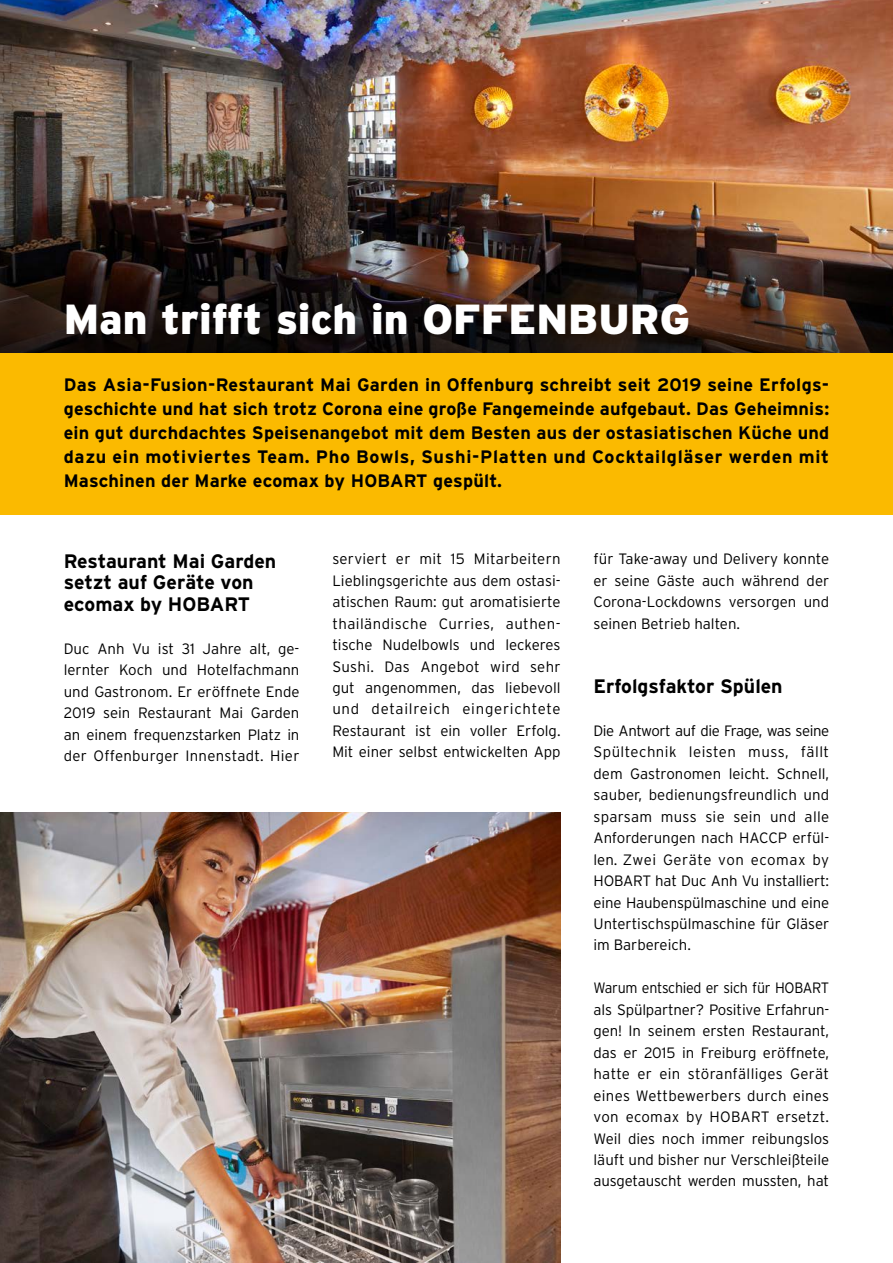
<style>
.page{position:relative;width:893px;height:1263px;background:#fff}
.page>*{position:absolute;margin:0;border:0;box-sizing:border-box;transform-origin:0 0}
.t1{font:900 42px "Interstate";color:#fff}
.t2{font:700 19.5px/21.5px "Interstate";color:#000}
.t3{font:700 18px/24px "Interstate";letter-spacing:.01em;color:#000;text-align:justify}
.t4{font:300 15px/21.5px "Interstate";color:#000;text-align:justify}
.t5{font:300 15px/21.5px "Interstate";color:#000;text-align:justify;scale:.95 1}
</style>
<div class="page">
<img style="left:0;top:0;width:893px;height:268px">
<img style="left:0;top:813px;width:561px;height:450px">
<svg style="left:0;top:268px;width:893px;height:85px;background:#261914"></svg>
<div style="left:0;top:353px;width:893px;height:161px;background:#fbba00"></div>
<h1 class="t1" style="left:64px;top:296px;width:628px">Man trifft sich in OFFENBURG</h1>
<p class="t3" style="left:64px;top:372px;width:767px">Das Asia-Fusion-Restaurant Mai Garden in Offenburg schreibt seit 2019 seine Erfolgs&shy;geschichte und hat sich trotz Corona eine große Fangemeinde aufgebaut. Das Geheimnis: ein gut durchdachtes Speisenangebot mit dem Besten aus der ostasiatischen Küche und dazu ein motiviertes Team. Pho Bowls, Sushi-Platten und Cocktailgläser werden mit Maschinen der Marke ecomax by HOBART gespült.</p>
<h2 class="t2" style="left:64px;top:550px;width:214px">Restaurant Mai Garden setzt auf Geräte von ecomax by HOBART</h2>
<p class="t4" style="left:64px;top:638px;width:237px">Duc Anh Vu ist 31 Jahre alt, ge&shy;lernter Koch und Hotelfachmann und Gastronom. Er eröffnete Ende 2019 sein Restaurant Mai Garden an einem frequenzstarken Platz in der Offenburger Innenstadt. Hier</p>
<p class="t4" style="left:332px;top:548px;width:230px">serviert er mit 15 Mitarbeitern Lieblingsgerichte aus dem ostasi&shy;atischen Raum: gut aromatisierte thailändische Curries, authen&shy;tische Nudelbowls und leckeres Sushi. Das Angebot wird sehr gut angenommen, das liebevoll und detailreich eingerichtete Restaurant ist ein voller Erfolg.<br>Mit einer selbst entwickelten App</p>
<p class="t4" style="left:593px;top:548px;width:237px">für Take-away und Delivery konnte er seine Gäste auch während der Corona-Lockdowns versorgen und seinen Betrieb halten.</p>
<h2 class="t2" style="left:593px;top:675px;width:191px">Erfolgsfaktor Spülen</h2>
<p class="t4" style="left:593px;top:720px;width:237px">Die Antwort auf die Frage, was seine Spültechnik leisten muss, fällt dem Gastronomen leicht. Schnell, sauber, bedienungsfreundlich und sparsam muss sie sein und alle Anforderungen nach HACCP erfül&shy;len. Zwei Geräte von ecomax by HOBART hat Duc Anh Vu installiert: eine Haubenspülmaschine und eine Untertischspülmaschine für Gläser im Barbereich.</p>
<p class="t5" style="left:593px;top:977px;width:250px">Warum entschied er sich für HOBART als Spülpartner? Positive Erfahrun&shy;gen! In seinem ersten Restaurant, das er 2015 in Freiburg eröffnete, hatte er ein störanfälliges Gerät eines Wettbewerbers durch eines von ecomax by HOBART ersetzt.<br>Weil dies noch immer reibungslos läuft und bisher nur Verschleißteile ausgetauscht werden mussten, hat</p>
</div>
